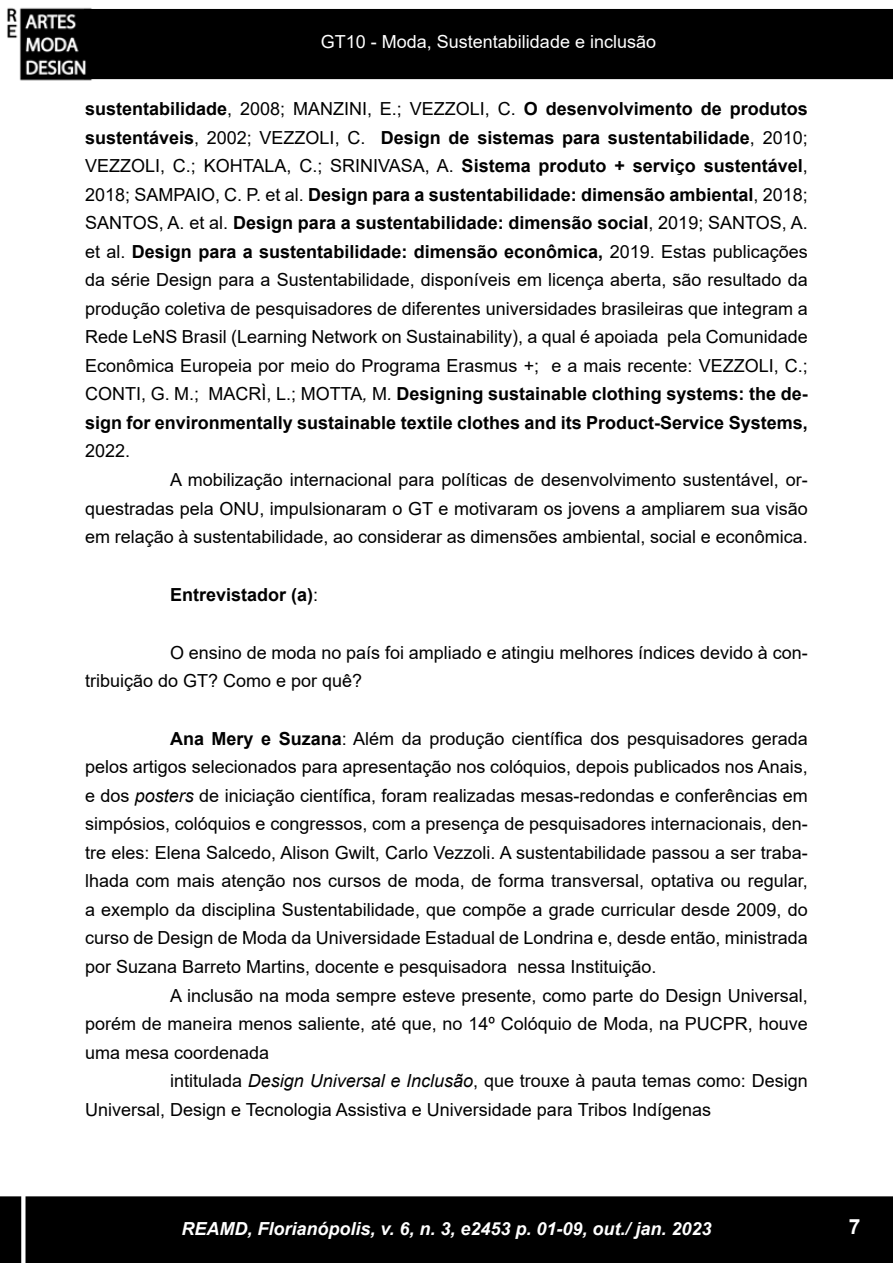
<style>
.page{position:relative;width:893px;height:1263px;background:#fff}
.page>*{position:absolute;margin:0;border:0;box-sizing:border-box;transform-origin:0 0}
.t1{font:700 21px "Arial";color:#fff}
.t2{font:18px/28.5px "Arial";color:#000;text-align:justify}
.t3{font:italic 700 18px "Arial";color:#fff}
.t4{font:18px "Arial";color:#fff}
.t5{font:700 18px "Arial";color:#000}
.s1{font-weight:700}
.s2{font-style:italic}
.s3{font-weight:400}
</style>
<div class="page">
<div style="left:85px;top:10px;width:807px;height:68px;background:#000"></div>
<div style="left:84px;top:9px;width:809px;height:70px;border:2px solid #000"></div>
<img style="left:7px;top:7px;width:93px;height:74px">
<div style="left:1px;top:1197px;width:891px;height:65px;background:#000"></div>
<div style="left:0;top:1196px;width:893px;height:67px;border:2px solid #000"></div>
<div style="left:21px;top:383px;width:5px;height:880px;background:#fff"></div>
<p class="t4" style="left:321px;top:29px;width:337px">GT10 - Moda, Sustentabilidade e inclusão</p>
<p class="t2" style="left:85px;top:94px;width:724px"><span class="s1">sustentabilidade</span>, 2008; MANZINI, E.; VEZZOLI, C. <span class="s1">O desenvolvimento de produtos sustentáveis</span>, 2002; VEZZOLI, C. <span class="s1">Design de sistemas para sustentabilidade</span>, 2010; VEZZOLI, C.; KOHTALA, C.; SRINIVASA, A. <span class="s1">Sistema produto + serviço sustentável</span>, 2018; SAMPAIO, C. P. et al. <span class="s1">Design para a sustentabilidade: dimensão ambiental</span>, 2018; SANTOS, A. et al. <span class="s1">Design para a sustentabilidade: dimensão social</span>, 2019; SANTOS, A. et al. <span class="s1">Design para a sustentabilidade: dimensão econômica,</span> 2019. Estas publicações da série Design para a Sustentabilidade, disponíveis em licença aberta, são resultado da produção coletiva de pesquisadores de diferentes universidades brasileiras que integram a Rede LeNS Brasil (Learning Network on Sustainability), a qual é apoiada pela Comunidade Econômica Europeia por meio do Programa Erasmus +; e a mais recente: VEZZOLI, C.; CONTI, G. M.; MACRÌ, L.; MOTTA<span class="s2">,</span> M<span class="s2">.</span> <span class="s1">Designing sustainable clothing systems: the de&shy;sign for environmentally sustainable textile clothes and its Product-Service Systems,</span></p>
<p class="t2" style="left:85px;top:436px;width:47px">2022.</p>
<p class="t2" style="left:85px;top:465px;width:724px;text-indent:85px">A mobilização internacional para políticas de desenvolvimento sustentável, or&shy;questradas pela ONU, impulsionaram o GT e motivaram os jovens a ampliarem sua visão em relação à sustentabilidade, ao considerar as dimensões ambiental, social e econômica.</p>
<p class="t5" style="left:170px;top:582px;width:150px">Entrevistador (a)<span class="s3">:</span></p>
<p class="t2" style="left:85px;top:638px;width:724px;text-indent:85px">O ensino de moda no país foi ampliado e atingiu melhores índices devido à con&shy;tribuição do GT? Como e por quê?</p>
<p class="t2" style="left:170px;top:724px;width:639px"><span class="s1">Ana Mery e Suzana</span>: Além da produção científica dos pesquisadores gerada</p>
<p class="t2" style="left:85px;top:752px;width:724px">pelos artigos selecionados para apresentação nos colóquios, depois publicados nos Anais,</p>
<p class="t2" style="left:85px;top:781px;width:724px">e dos <span class="s2">posters</span> de iniciação científica, foram realizadas mesas-redondas e conferências em</p>
<p class="t2" style="left:85px;top:809px;width:724px">simpósios, colóquios e congressos, com a presença de pesquisadores internacionais, den-</p>
<p class="t2" style="left:85px;top:838px;width:724px">tre eles: Elena Salcedo, Alison Gwilt, Carlo Vezzoli. A sustentabilidade passou a ser traba-</p>
<p class="t2" style="left:85px;top:866px;width:724px">lhada com mais atenção nos cursos de moda, de forma transversal, optativa ou regular,</p>
<p class="t2" style="left:85px;top:895px;width:724px">a exemplo da disciplina Sustentabilidade, que compõe a grade curricular desde 2009, do</p>
<p class="t2" style="left:85px;top:923px;width:724px">curso de Design de Moda da Universidade Estadual de Londrina e, desde então, ministrada</p>
<p class="t2" style="left:85px;top:952px;width:573px">por Suzana Barreto Martins, docente e pesquisadora nessa Instituição.</p>
<p class="t2" style="left:170px;top:981px;width:639px">A inclusão na moda sempre esteve presente, como parte do Design Universal,</p>
<p class="t2" style="left:85px;top:1009px;width:724px">porém de maneira menos saliente, até que, no 14º Colóquio de Moda, na PUCPR, houve</p>
<p class="t2" style="left:85px;top:1038px;width:186px">uma mesa coordenada</p>
<p class="t2" style="left:170px;top:1067px;width:639px">intitulada <span class="s2">Design Universal e Inclusão</span>, que trouxe à pauta temas como: Design</p>
<p class="t2" style="left:85px;top:1095px;width:627px">Universal, Design e Tecnologia Assistiva e Universidade para Tribos Indígenas</p>
<p class="t3" style="left:181px;top:1217px;width:532px">REAMD, Florianópolis, v. 6, n. 3, e2453 p. 01-09, out./ jan. 2023</p>
<p class="t1" style="left:849px;top:1211px;width:13px">7</p>
</div>
